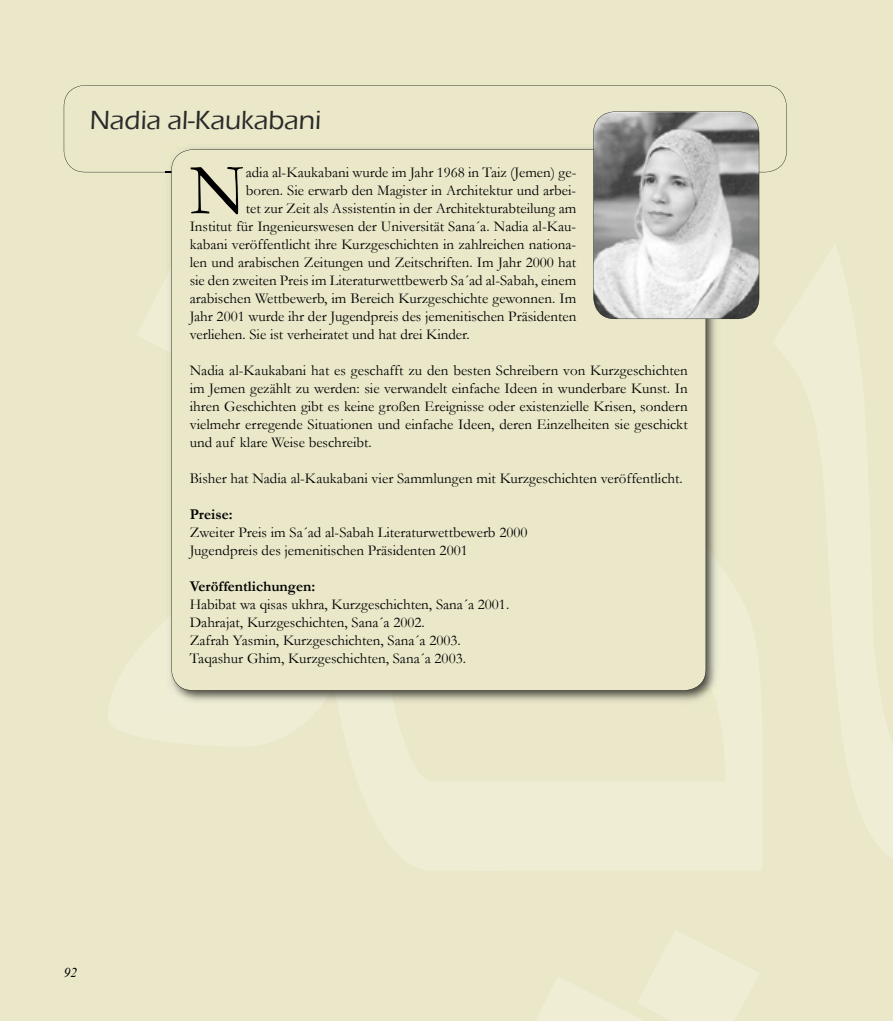
<style>
.page{position:relative;width:893px;height:1021px;background:#fff}
.page>*{position:absolute;margin:0;border:0;box-sizing:border-box;transform-origin:0 0}
.t1{font:72.75px "Garamond";color:#000}
.t2{font:500 27px "Eras ITC";color:#2a2a2a}
.t3{font:15px/18px "Garamond";color:#000}
.t4{font:700 15px "Garamond";color:#000}
.t5{font:italic 13.5px "Times New Roman";color:#000}
</style>
<div class="page">
<div style="left:0;top:0;width:893px;height:1020px;background:#eae8c9"></div>
<svg style="left:64px;top:85px;width:723px;height:87px"></svg>
<img style="left:166px;top:215px;width:554px;height:490px">
<svg style="left:171px;top:149px;width:535px;height:541px"></svg>
<svg style="left:593px;top:111px;width:166px;height:208px;background:#b6b6b5"></svg>
<h2 class="t2" style="left:90px;top:105px;width:233px">Nadia al-Kaukabani</h2>
<h1 class="t1" style="left:190px;top:141px;width:58px">N</h1>
<p class="t3" style="left:246px;top:162px;width:332px">adia al-Kaukabani wurde im Jahr 1968 in Taiz (Jemen) ge-</p>
<p class="t3" style="left:246px;top:180px;width:332px">boren. Sie erwarb den Magister in Architektur und arbei-</p>
<p class="t3" style="left:246px;top:198px;width:332px">tet zur Zeit als Assistentin in der Architekturabteilung am</p>
<p class="t3" style="left:190px;top:216px;width:388px">Institut für Ingenieurswesen der Universität Sana´a. Nadia al-Kau-</p>
<p class="t3" style="left:190px;top:234px;width:388px">kabani veröffentlicht ihre Kurzgeschichten in zahlreichen nationa-</p>
<p class="t3" style="left:190px;top:252px;width:388px">len und arabischen Zeitungen und Zeitschriften. Im Jahr 2000 hat</p>
<p class="t3" style="left:190px;top:270px;width:388px">sie den zweiten Preis im Literaturwettbewerb Sa´ad al-Sabah, einem</p>
<p class="t3" style="left:190px;top:288px;width:388px">arabischen Wettbewerb, im Bereich Kurzgeschichte gewonnen. Im</p>
<p class="t3" style="left:190px;top:306px;width:388px">Jahr 2001 wurde ihr der Jugendpreis des jemenitischen Präsidenten</p>
<p class="t3" style="left:190px;top:324px;width:282px">verliehen. Sie ist verheiratet und hat drei Kinder.</p>
<p class="t3" style="left:190px;top:360px;width:500px;text-align:justify">Nadia al-Kaukabani hat es geschafft zu den besten Schreibern von Kurzgeschichten im Jemen gezählt zu werden: sie verwandelt einfache Ideen in wunderbare Kunst. In ihren Geschichten gibt es keine großen Ereignisse oder existenzielle Krisen, sondern vielmehr erregende Situationen und einfache Ideen, deren Einzelheiten sie geschickt und auf klare Weise beschreibt.</p>
<p class="t3" style="left:190px;top:468px;width:494px">Bisher hat Nadia al-Kaukabani vier Sammlungen mit Kurzgeschichten veröffentlicht.</p>
<p class="t4" style="left:190px;top:504px;width:44px">Preise:</p>
<p class="t3" style="left:190px;top:522px;width:339px">Zweiter Preis im Sa´ad al-Sabah Literaturwettbewerb 2000<br>Jugendpreis des jemenitischen Präsidenten 2001</p>
<p class="t4" style="left:190px;top:576px;width:127px">Veröffentlichungen:</p>
<p class="t3" style="left:190px;top:594px;width:321px">Habibat wa qisas ukhra, Kurzgeschichten, Sana´a 2001.<br>Dahrajat, Kurzgeschichten, Sana´a 2002.<br>Zafrah Yasmin, Kurzgeschichten, Sana´a 2003.<br>Taqashur Ghim, Kurzgeschichten, Sana´a 2003.</p>
<p class="t5" style="left:64px;top:963px;width:15px">92</p>
</div>
